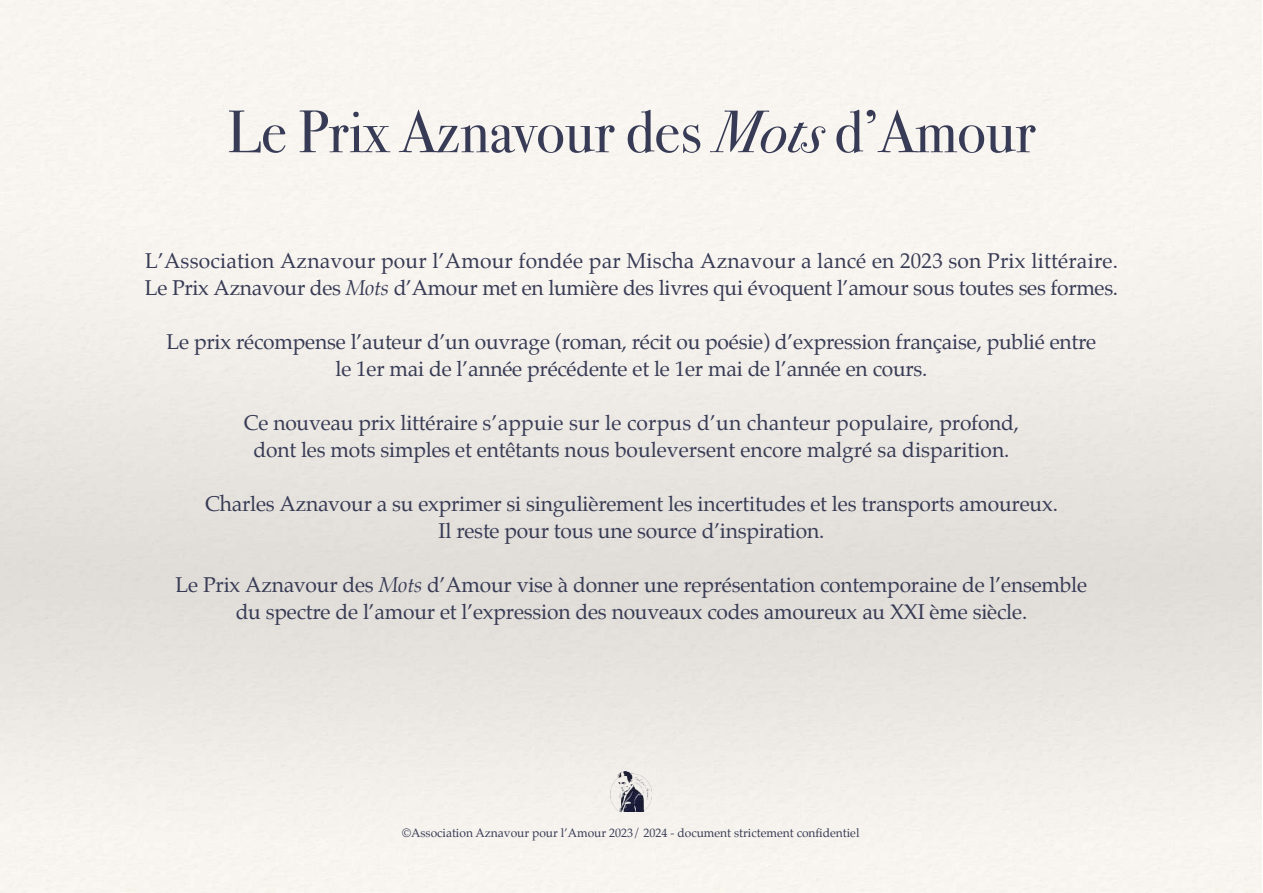
<style>
.page{position:relative;width:1263px;height:893px;background:#fff}
.page>*{position:absolute;margin:0;border:0;box-sizing:border-box;transform-origin:0 0}
.t1{font:60px "Bodoni Svty Two ITCTT";color:#383b55}
.t2{font:21px/27px "Palatino";letter-spacing:-.01em;color:#383b55;text-align:center}
.t3{font:21px/27px "Palatino";letter-spacing:.01em;color:#383b55}
.t4{font:12px "Palatino";color:#383b55}
.s1{font-style:italic}
</style>
<div class="page">
<img style="left:610px;top:771px;width:41px;height:41px">
<h1 class="t1" style="left:227px;top:96px;width:810px">Le Prix Aznavour des <span class="s1">Mots</span> d’Amour</h1>
<p class="t3" style="left:145px;top:249px;width:975px">L’Association Aznavour pour l’Amour fondée par Mischa Aznavour a lancé en 2023 son Prix littéraire.<br>Le Prix Aznavour des <span class="s1">Mots</span> d’Amour met en lumière des livres qui évoquent l’amour sous toutes ses formes.</p>
<p class="t2" style="left:167px;top:330px;width:931px">Le prix récompense l’auteur d’un ouvrage (roman, récit ou poésie) d’expression française, publié entre le 1er mai de l’année précédente et le 1er mai de l’année en cours.</p>
<p class="t2" style="left:244px;top:411px;width:777px">Ce nouveau prix littéraire s’appuie sur le corpus d’un chanteur populaire, profond, dont les mots simples et entêtants nous bouleversent encore malgré sa disparition.</p>
<p class="t2" style="left:205px;top:492px;width:854px">Charles Aznavour a su exprimer si singulièrement les incertitudes et les transports amoureux.<br>Il reste pour tous une source d’inspiration.</p>
<p class="t2" style="left:176px;top:573px;width:913px">Le Prix Aznavour des <span class="s1">Mots</span> d’Amour vise à donner une représentation contemporaine de l’ensemble du spectre de l’amour et l’expression des nouveaux codes amoureux au XXI ème siècle.</p>
<p class="t4" style="left:402px;top:827px;width:459px">©Association Aznavour pour l’Amour 2023/ 2024 - document strictement confidentiel</p>
</div>
